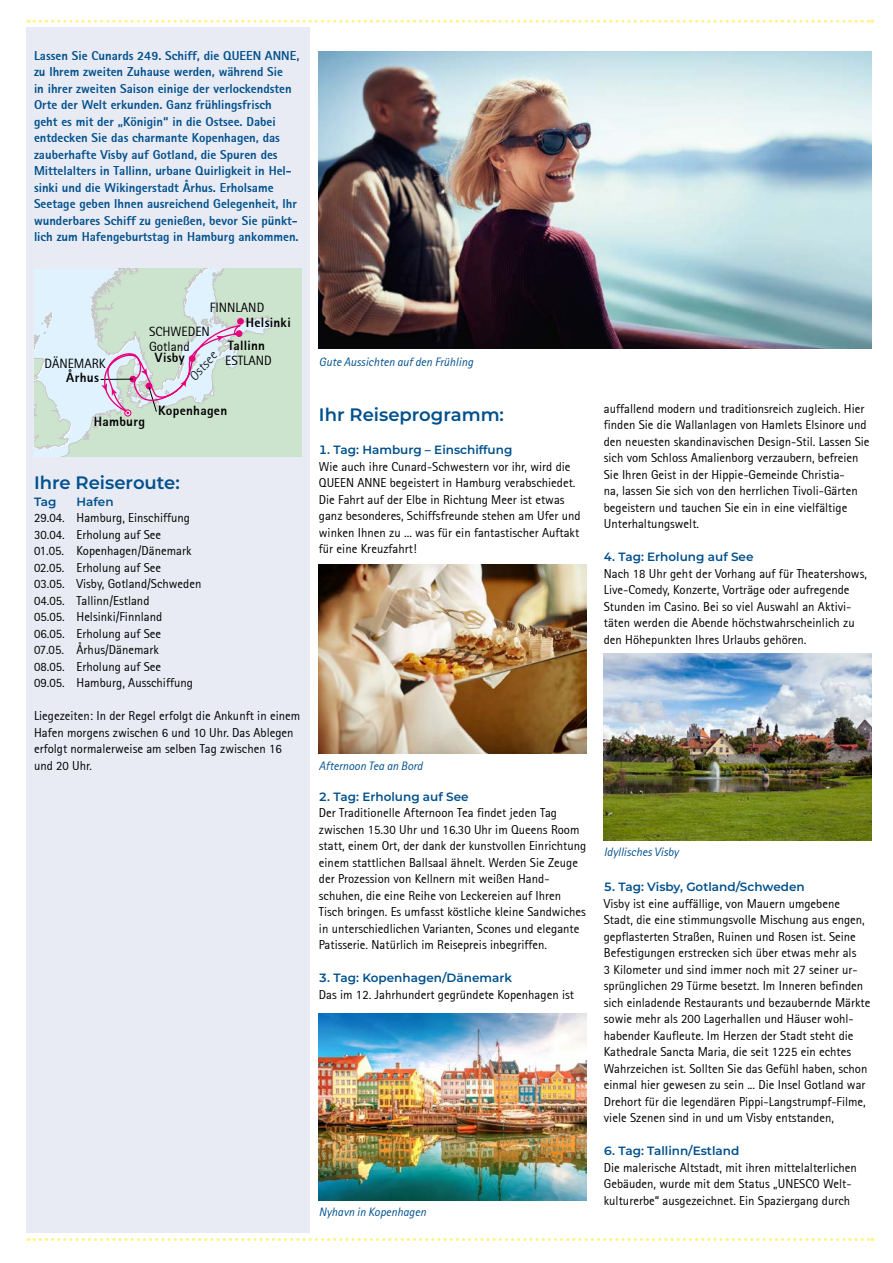
<style>
.page{position:relative;width:893px;height:1263px;background:#fff}
.page>*{position:absolute;margin:0;border:0;box-sizing:border-box;transform-origin:0 0}
.t1{font:600 18px "Montserrat";color:#00508c}
.t2{font:800 13.2px "Rotis Sans Serif";letter-spacing:.02em;color:#000}
.t3{font:13.2px/15.3px "Rotis Sans Serif";color:#000}
.t4{font:italic 300 13.2px "Rotis Sans Serif";color:#000}
.t5{font:12.75px/16.5px "Rotis Sans Serif";color:#000}
.t6{font:800 12.75px/16.5px "Rotis Sans Serif";color:#00508c}
.t7{font:600 12px "Montserrat";color:#00508c}
.t8{font:italic 12px "Rotis Sans Serif";color:#00508c}
</style>
<div class="page">
<div style="left:27px;top:28px;width:283px;height:1205px;background:#e9ebf4"></div>
<svg style="left:28px;top:20px;width:845px;height:3px"></svg>
<svg style="left:28px;top:1238px;width:845px;height:3px"></svg>
<img style="left:319px;top:51px;width:553px;height:298px">
<svg style="left:34px;top:269px;width:268px;height:187px"></svg>
<svg style="left:91px;top:269px;width:151px;height:152px"></svg>
<img style="left:319px;top:1013px;width:268px;height:187px">
<img style="left:319px;top:564px;width:268px;height:190px">
<img style="left:604px;top:653px;width:268px;height:187px">
<p class="t6" style="left:34px;top:47px;width:267px">Lassen Sie Cunards 249. Schiff, die QUEEN ANNE, zu Ihrem zweiten Zuhause werden, während Sie<br>in ihrer zweiten Saison einige der verlockendsten Orte der Welt erkunden. Ganz frühlingsfrisch<br>geht es mit der „Königin“ in die Ostsee. Dabei entdecken Sie das charmante Kopenhagen, das zauberhafte Visby auf Gotland, die Spuren des Mittelalters in Tallinn, urbane Quirligkeit in Hel&shy;sinki und die Wikingerstadt Århus. Erholsame Seetage geben Ihnen ausreichend Gelegenheit, Ihr wunderbares Schiff zu genießen, bevor Sie pünkt&shy;lich zum Hafengeburtstag in Hamburg ankommen.</p>
<p class="t3" style="left:45px;top:356px;width:63px">DÄNEMARK</p>
<p class="t2" style="left:66px;top:369px;width:34px">Århus</p>
<p class="t3" style="left:210px;top:300px;width:56px">FINNLAND</p>
<p class="t3" style="left:149px;top:324px;width:62px">SCHWEDEN<br>Gotland</p>
<p class="t4" style="left:186px;top:374px;width:36px;rotate:-49deg">Ostsee</p>
<p class="t2" style="left:155px;top:349px;width:31px">Visby</p>
<p class="t2" style="left:246px;top:314px;width:46px">Helsinki</p>
<p class="t2" style="left:228px;top:337px;width:39px">Tallinn</p>
<p class="t3" style="left:225px;top:352px;width:48px">ESTLAND</p>
<p class="t2" style="left:94px;top:414px;width:53px">Hamburg</p>
<p class="t2" style="left:158px;top:402px;width:71px">Kopenhagen</p>
<h1 class="t1" style="left:34px;top:470px;width:147px">Ihre Reiseroute:</h1>
<p class="t7" style="left:34px;top:493px;width:24px">Tag</p>
<p class="t7" style="left:77px;top:493px;width:39px">Hafen</p>
<p class="t5" style="left:34px;top:509px;width:169px">29.04. Hamburg, Einschiffung<br>30.04. Erholung auf See<br>01.05. Kopenhagen/Dänemark<br>02.05. Erholung auf See<br>03.05. Visby, Gotland/Schweden<br>04.05. Tallinn/Estland<br>05.05. Helsinki/Finnland<br>06.05. Erholung auf See<br>07.05. Århus/Dänemark<br>08.05. Erholung auf See<br>09.05. Hamburg, Ausschiffung</p>
<p class="t5" style="left:34px;top:707px;width:268px">Liegezeiten: In der Regel erfolgt die Ankunft in einem Hafen morgens zwischen 6 und 10 Uhr. Das Ablegen erfolgt normalerweise am selben Tag zwischen 16 und 20 Uhr.</p>
<p class="t8" style="left:319px;top:354px;width:156px">Gute Aussichten auf den Frühling</p>
<h1 class="t1" style="left:319px;top:402px;width:187px">Ihr Reiseprogramm:</h1>
<p class="t7" style="left:319px;top:442px;width:195px">1. Tag: Hamburg – Einschiffung</p>
<p class="t5" style="left:319px;top:458px;width:263px">Wie auch ihre Cunard-Schwestern vor ihr, wird die QUEEN ANNE begeistert in Hamburg verabschiedet.<br>Die Fahrt auf der Elbe in Richtung Meer ist etwas ganz besonderes, Schiffsfreunde stehen am Ufer und winken Ihnen zu ... was für ein fantastischer Auftakt für eine Kreuzfahrt!</p>
<p class="t5" style="left:604px;top:400px;width:267px">auffallend modern und traditionsreich zugleich. Hier finden Sie die Wallanlagen von Hamlets Elsinore und den neuesten skandinavischen Design-Stil. Lassen Sie sich vom Schloss Amalienborg verzaubern, befreien Sie Ihren Geist in der Hippie-Gemeinde Christia-<br>na, lassen Sie sich von den herrlichen Tivoli-Gärten begeistern und tauchen Sie ein in eine vielfältige Unterhaltungswelt.</p>
<p class="t7" style="left:604px;top:549px;width:151px">4. Tag: Erholung auf See</p>
<p class="t5" style="left:604px;top:565px;width:265px">Nach 18 Uhr geht der Vorhang auf für Theatershows, Live-Comedy, Konzerte, Vorträge oder aufregende Stunden im Casino. Bei so viel Auswahl an Aktivi&shy;täten werden die Abende höchstwahrscheinlich zu den Höhepunkten Ihres Urlaubs gehören.</p>
<p class="t8" style="left:319px;top:758px;width:105px">Afternoon Tea an Bord</p>
<p class="t7" style="left:319px;top:788px;width:151px">2. Tag: Erholung auf See</p>
<p class="t5" style="left:319px;top:805px;width:269px">Der Traditionelle Afternoon Tea findet jeden Tag zwischen 15.30 Uhr und 16.30 Uhr im Queens Room statt, einem Ort, der dank der kunstvollen Einrichtung einem stattlichen Ballsaal ähnelt. Werden Sie Zeuge der Prozession von Kellnern mit weißen Hand&shy;schuhen, die eine Reihe von Leckereien auf Ihren Tisch bringen. Es umfasst köstliche kleine Sandwiches in unterschiedlichen Varianten, Scones und elegante Patisserie. Natürlich im Reisepreis inbegriffen.</p>
<p class="t7" style="left:319px;top:970px;width:195px">3. Tag: Kopenhagen/Dänemark</p>
<p class="t5" style="left:319px;top:986px;width:257px">Das im 12. Jahrhundert gegründete Kopenhagen ist</p>
<p class="t8" style="left:319px;top:1205px;width:109px">Nyhavn in Kopenhagen</p>
<p class="t8" style="left:604px;top:845px;width:76px">Idyllisches Visby</p>
<p class="t7" style="left:604px;top:879px;width:202px">5. Tag: Visby, Gotland/Schweden</p>
<p class="t5" style="left:604px;top:895px;width:268px">Visby ist eine auffällige, von Mauern umgebene Stadt, die eine stimmungsvolle Mischung aus engen, gepflasterten Straßen, Ruinen und Rosen ist. Seine Befestigungen erstrecken sich über etwas mehr als<br>3 Kilometer und sind immer noch mit 27 seiner ur&shy;sprünglichen 29 Türme besetzt. Im Inneren befinden sich einladende Restaurants und bezaubernde Märkte sowie mehr als 200 Lagerhallen und Häuser wohl&shy;habender Kaufleute. Im Herzen der Stadt steht die Kathedrale Sancta Maria, die seit 1225 ein echtes Wahrzeichen ist. Sollten Sie das Gefühl haben, schon einmal hier gewesen zu sein ... Die Insel Gotland war Drehort für die legendären Pippi-Langstrumpf-Filme, viele Szenen sind in und um Visby entstanden,</p>
<p class="t7" style="left:604px;top:1143px;width:137px">6. Tag: Tallinn/Estland</p>
<p class="t5" style="left:604px;top:1159px;width:255px">Die malerische Altstadt, mit ihren mittelalterlichen<br>Gebäuden, wurde mit dem Status „UNESCO Welt&shy;kulturerbe“ ausgezeichnet. Ein Spaziergang durch</p>
</div>
